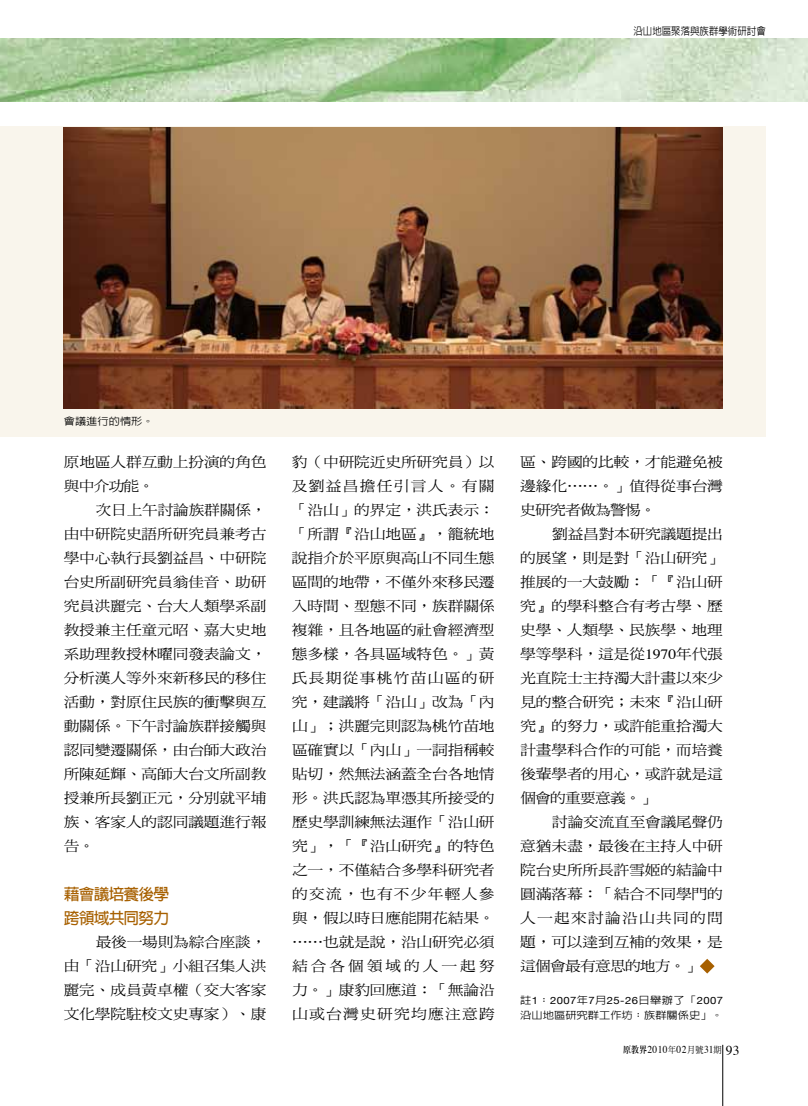
<style>
.page{position:relative;width:808px;height:1106px;background:#fff}
.page>*{position:absolute;margin:0;border:0;box-sizing:border-box;transform-origin:0 0}
.t1{font:700 15.75px/24px "AR Hei B5";letter-spacing:-.05em;color:#a76000}
.t2{font:14.1px/24px "DF Ming Std W5";letter-spacing:-.01em;color:#000;text-align:justify;scale:1.11 1}
.t3{font:14.1px "DF Ming Std W5";letter-spacing:-.05em;color:#000;scale:1.11 1}
.t4{font:14.1px "DF Ming Std W5";letter-spacing:.08em;color:#000;scale:1.11 1}
.t5{font:10.5px "Times";letter-spacing:.05em;color:#000;scale:.9 1}
.t6{font:500 10.5px "AR Hei B5";color:#000;scale:.9 1}
.t7{font:500 10.2px/15px "AR Hei B5";color:#000;scale:1.11 1}
.s1{font-family:"Times"}
.s2{font-family:"Helvetica Neue";font-weight:400}
.s3{font-family:"AR Ming B5";font-weight:800;font-size:9px}
.s4{font-family:"DF Ming Std W5";font-size:9px}
.s5{font-size:13.5px}
</style>
<div class="page">
<div style="left:0;top:126px;width:765px;height:894px;background:#f9f5ec"></div>
<img style="left:0;top:39px;width:808px;height:62px">
<hr style="left:722px;top:1044px;width:1px;height:62px;background:#000">
<div style="left:0;top:437px;width:782px;height:594px;background:#fff"></div>
<svg style="left:700px;top:958px;width:14px;height:15px"></svg>
<img style="left:64px;top:127px;width:659px;height:282px">
<p class="t6" style="left:633px;top:26px;width:148px">沿山地區聚落與族群學術研討會</p>
<p class="t7" style="left:64px;top:413px;width:83px">會議進行的情形。</p>
<p class="t2" style="left:64px;top:450px;width:184px">原地區人群互動上扮演的角色</p>
<p class="t2" style="left:64px;top:474px;width:83px">與中介功能。</p>
<p class="t2" style="left:96px;top:498px;width:155px">次日上午討論族群關係，</p>
<p class="t2" style="left:64px;top:522px;width:184px">由中研院史語所研究員兼考古</p>
<p class="t2" style="left:64px;top:546px;width:184px">學中心執行長劉益昌、中研院</p>
<p class="t2" style="left:64px;top:570px;width:184px">台史所副研究員翁佳音、助研</p>
<p class="t2" style="left:64px;top:594px;width:184px">究員洪麗完、台大人類學系副</p>
<p class="t2" style="left:64px;top:618px;width:184px">教授兼主任童元昭、嘉大史地</p>
<p class="t2" style="left:64px;top:642px;width:184px">系助理教授林曜同發表論文，</p>
<p class="t2" style="left:64px;top:666px;width:184px">分析漢人等外來新移民的移住</p>
<p class="t2" style="left:64px;top:690px;width:184px">活動，對原住民族的衝擊與互</p>
<p class="t2" style="left:64px;top:714px;width:184px">動關係。下午討論族群接觸與</p>
<p class="t2" style="left:64px;top:738px;width:184px">認同變遷關係，由台師大政治</p>
<p class="t2" style="left:64px;top:762px;width:184px">所陳延輝、高師大台文所副教</p>
<p class="t2" style="left:64px;top:786px;width:184px">授兼所長劉正元，分別就平埔</p>
<p class="t2" style="left:64px;top:810px;width:184px">族、客家人的認同議題進行報</p>
<p class="t2" style="left:64px;top:834px;width:29px">告。</p>
<p class="t1" style="left:64px;top:881px;width:107px">藉會議培養後學跨領域共同努力</p>
<p class="t2" style="left:64px;top:930px;width:184px;text-indent:32px">最後一場則為綜合座談，由「沿山研究」小組召集人洪麗完、成員黃卓權（交大客家文化學院駐校文史專家）、康</p>
<p class="t2" style="left:292px;top:450px;width:184px">豹（中研院近史所研究員）以及劉益昌擔任引言人。有關「沿山」的界定，洪氏表示：「所謂『沿山地區』，籠統地說指介於平原與高山不同生態區間的地帶，不僅外來移民遷入時間、型態不同，族群關係複雜，且各地區的社會經濟型態多樣，各具區域特色。」黃氏長期從事桃竹苗山區的研究，建議將「沿山」改為「內山」；洪麗完則認為桃竹苗地區確實以「內山」一詞指稱較貼切，然無法涵蓋全台各地情形。洪氏認為單憑其所接受的歷史學訓練無法運作「沿山研究」，「『沿山研究』的特色之一，不僅結合多學科研究者的交流，也有不少年輕人參與，假以時日應能開花結果。⋯⋯也就是說，沿山研究必須結合各個領域的人一起努力。」康豹回應道：「無論沿山或台灣史研究均應注意跨</p>
<p class="t2" style="left:520px;top:450px;width:184px">區、跨國的比較，才能避免被</p>
<p class="t2" style="left:520px;top:474px;width:184px">邊緣化⋯⋯。」值得從事台灣</p>
<p class="t3" style="left:520px;top:502px;width:124px">史研究者做為警惕。</p>
<p class="t2" style="left:552px;top:522px;width:155px">劉益昌對本研究議題提出</p>
<p class="t2" style="left:520px;top:546px;width:184px">的展望，則是對「沿山研究」</p>
<p class="t2" style="left:520px;top:570px;width:184px">推展的一大鼓勵：「『沿山研</p>
<p class="t2" style="left:520px;top:594px;width:184px">究』的學科整合有考古學、歷</p>
<p class="t2" style="left:520px;top:618px;width:184px">史學、人類學、民族學、地理</p>
<p class="t2" style="left:520px;top:642px;width:184px">學等學科，這是從<span class="s1">1970</span>年代張</p>
<p class="t2" style="left:520px;top:666px;width:184px">光直院士主持濁大計畫以來少</p>
<p class="t2" style="left:520px;top:690px;width:184px">見的整合研究；未來『沿山研</p>
<p class="t2" style="left:520px;top:714px;width:184px">究』的努力，或許能重拾濁大</p>
<p class="t2" style="left:520px;top:738px;width:184px">計畫學科合作的可能，而培養</p>
<p class="t2" style="left:520px;top:762px;width:184px">後輩學者的用心，或許就是這</p>
<p class="t3" style="left:520px;top:790px;width:124px">個會的重要意義。」</p>
<p class="t2" style="left:552px;top:810px;width:155px">討論交流直至會議尾聲仍</p>
<p class="t2" style="left:520px;top:834px;width:184px">意猶未盡，最後在主持人中研</p>
<p class="t2" style="left:520px;top:858px;width:184px">院台史所所長許雪姬的結論中</p>
<p class="t2" style="left:520px;top:882px;width:184px">圓滿落幕：「結合不同學門的</p>
<p class="t4" style="left:520px;top:910px;width:184px">人一起來討論沿山共同的問</p>
<p class="t2" style="left:520px;top:930px;width:184px">題，可以達到互補的效果，是</p>
<p class="t3" style="left:520px;top:958px;width:164px">這個會最有意思的地方。」</p>
<p class="t7" style="left:520px;top:992px;width:184px">註<span class="s2">1</span>：<span class="s2">2007</span>年<span class="s2">7</span>月<span class="s2">25-26</span>日舉辦了「<span class="s2">2007</span>沿山地區研究群工作坊：族群關係史」。</p>
<p class="t5" style="left:623px;top:1039px;width:131px"><span class="s3">原教界</span>2010<span class="s4">年</span>02<span class="s4">月號</span>31<span class="s4">期</span> <span class="s5">93</span></p>
</div>
